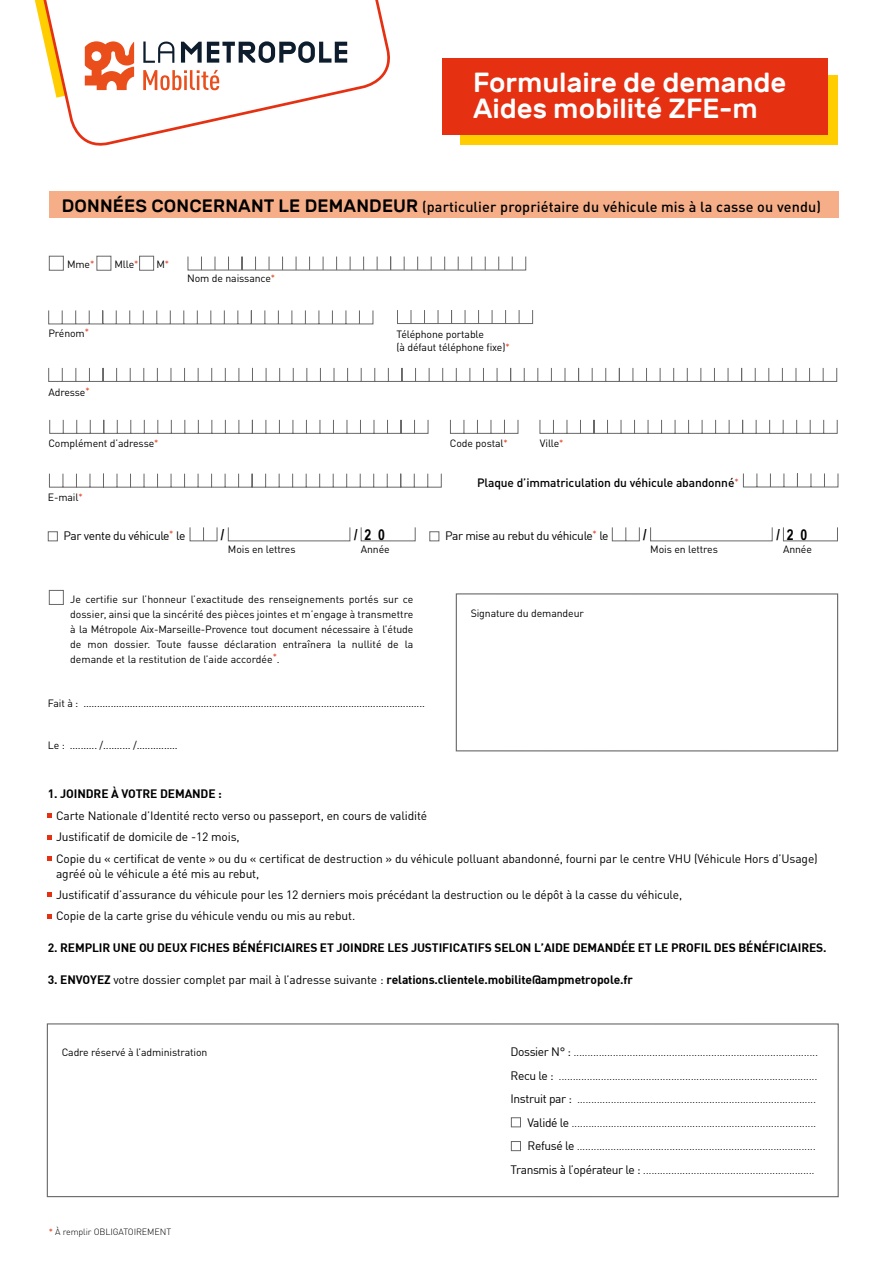
<style>
.page{position:relative;width:885px;height:1263px;background:#fff}
.page>*{position:absolute;margin:0;border:0;box-sizing:border-box;transform-origin:0 0}
.t1{font:500 27.6px/25.5px "Rubik";color:#fff}
.t2{font:700 15px "Arial Narrow";color:#000}
.t3{font:500 14.4px "DIN Pro";letter-spacing:.01em;color:#000}
.t4{font:300 12px/23.5px "DIN";color:#000;text-align:right}
.t5{font:12px/21.5px "DIN Pro";letter-spacing:-.01em;color:#000}
.t6{font:12px "DIN Bold";letter-spacing:-.01em;color:#000}
.t7{font:12px "DIN";letter-spacing:-.03em;color:#000}
.t8{font:500 12px "DIN Pro";letter-spacing:-.01em;color:#000}
.t9{font:10.5px/15px "DIN Pro";letter-spacing:-.01em;color:#000}
.t10{font:300 9px "DIN Pro";letter-spacing:-.01em;color:#000}
.s1{font-family:"Rubik";font-size:17.85px}
.s2{font-size:9px;color:#e53012}
.s3{font-weight:400;font-size:9px;color:#e53012}
.s4{font-family:"DIN Pro"}
.s5{font-weight:400;color:#e53012}
.s6{font-weight:400}
</style>
<div class="page">
<div style="left:49px;top:191px;width:789px;height:27px;background:#f6ae88"></div>
<div style="left:49px;top:256px;width:15px;height:15px;background:#fff;border:1px solid #686868"></div>
<div style="left:96px;top:256px;width:15px;height:15px;background:#fff;border:1px solid #686868"></div>
<div style="left:139px;top:256px;width:15px;height:15px;background:#fff;border:1px solid #686868"></div>
<svg style="left:48px;top:310px;width:325px;height:15px"></svg>
<svg style="left:48px;top:367px;width:789px;height:15px"></svg>
<svg style="left:450px;top:419px;width:68px;height:15px"></svg>
<svg style="left:49px;top:419px;width:380px;height:15px"></svg>
<svg style="left:539px;top:419px;width:298px;height:15px"></svg>
<svg style="left:397px;top:310px;width:136px;height:14px"></svg>
<svg style="left:49px;top:473px;width:393px;height:15px"></svg>
<div style="left:49px;top:590px;width:15px;height:15px;background:#fff;border:1px solid #686868"></div>
<svg style="left:742px;top:473px;width:96px;height:15px"></svg>
<div style="left:47px;top:1023px;width:791px;height:174px;border:1px solid #686868"></div>
<div style="left:455px;top:593px;width:383px;height:158px;border:1px solid #686868"></div>
<svg style="left:48px;top:814px;width:4px;height:4px"></svg>
<svg style="left:48px;top:835px;width:4px;height:4px"></svg>
<svg style="left:48px;top:856px;width:4px;height:4px"></svg>
<svg style="left:48px;top:893px;width:4px;height:4px"></svg>
<svg style="left:48px;top:914px;width:4px;height:4px"></svg>
<svg style="left:201px;top:257px;width:1px;height:13px"></svg>
<svg style="left:214px;top:257px;width:1px;height:13px"></svg>
<svg style="left:228px;top:257px;width:1px;height:13px"></svg>
<svg style="left:241px;top:257px;width:1px;height:13px"></svg>
<svg style="left:255px;top:257px;width:1px;height:13px"></svg>
<svg style="left:268px;top:257px;width:1px;height:13px"></svg>
<svg style="left:282px;top:257px;width:1px;height:13px"></svg>
<svg style="left:295px;top:257px;width:1px;height:13px"></svg>
<svg style="left:309px;top:257px;width:1px;height:13px"></svg>
<svg style="left:323px;top:257px;width:1px;height:13px"></svg>
<svg style="left:336px;top:257px;width:1px;height:13px"></svg>
<svg style="left:350px;top:257px;width:1px;height:13px"></svg>
<svg style="left:363px;top:257px;width:1px;height:13px"></svg>
<svg style="left:377px;top:257px;width:1px;height:13px"></svg>
<svg style="left:390px;top:257px;width:1px;height:13px"></svg>
<svg style="left:404px;top:257px;width:1px;height:13px"></svg>
<svg style="left:417px;top:257px;width:1px;height:13px"></svg>
<svg style="left:431px;top:257px;width:1px;height:13px"></svg>
<svg style="left:444px;top:257px;width:1px;height:13px"></svg>
<svg style="left:458px;top:257px;width:1px;height:13px"></svg>
<svg style="left:471px;top:257px;width:1px;height:13px"></svg>
<svg style="left:485px;top:257px;width:1px;height:13px"></svg>
<svg style="left:498px;top:257px;width:1px;height:13px"></svg>
<svg style="left:512px;top:257px;width:1px;height:13px"></svg>
<div style="left:460px;top:75px;width:378px;height:70px;background:#ffcd00"></div>
<div style="left:442px;top:58px;width:385px;height:76px;background:#e53012"></div>
<svg style="left:189px;top:527px;width:29px;height:15px"></svg>
<svg style="left:611px;top:527px;width:29px;height:15px"></svg>
<div style="left:228px;top:527px;width:122px;height:14px;background:#fff;border:1px solid #686868"></div>
<div style="left:650px;top:527px;width:122px;height:14px;background:#fff;border:1px solid #686868"></div>
<div style="left:361px;top:527px;width:54px;height:14px;border:1px solid #686868"></div>
<div style="left:783px;top:527px;width:54px;height:14px;border:1px solid #686868"></div>
<div style="left:429px;top:531px;width:10px;height:10px;background:#fff;border:1px solid #686868"></div>
<div style="left:48px;top:531px;width:10px;height:10px;background:#fff;border:1px solid #686868"></div>
<div style="left:511px;top:1117px;width:10px;height:10px;background:#fff;border:1px solid #686868"></div>
<div style="left:511px;top:1141px;width:10px;height:10px;background:#fff;border:1px solid #686868"></div>
<svg style="left:65px;top:0;width:325px;height:146px"></svg>
<svg style="left:143px;top:42px;width:31px;height:21px"></svg>
<svg style="left:181px;top:41px;width:166px;height:22px"></svg>
<svg style="left:35px;top:0;width:99px;height:98px"></svg>
<svg style="left:143px;top:70px;width:76px;height:20px"></svg>
<h1 class="t1" style="left:473px;top:70px;width:315px">Formulaire de demande<br>Aides mobilité ZFE-m</h1>
<h3 class="t3" style="left:62px;top:197px;width:760px"><span class="s1">DONNÉES CONCERNANT LE DEMANDEUR</span> (particulier propriétaire du véhicule mis à la casse ou vendu)</h3>
<p class="t9" style="left:67px;top:256px;width:29px">Mme<span class="s2">*</span></p>
<p class="t9" style="left:114px;top:256px;width:26px">Mlle<span class="s2">*</span></p>
<p class="t9" style="left:156px;top:256px;width:14px">M<span class="s2">*</span></p>
<p class="t9" style="left:48px;top:325px;width:42px">Prénom<span class="s2">*</span></p>
<p class="t9" style="left:187px;top:270px;width:89px">Nom de naissance<span class="s2">*</span></p>
<p class="t9" style="left:48px;top:384px;width:43px">Adresse<span class="s2">*</span></p>
<p class="t9" style="left:48px;top:435px;width:112px">Complément d’adresse<span class="s2">*</span></p>
<p class="t9" style="left:48px;top:489px;width:36px">E-mail<span class="s2">*</span></p>
<p class="t7" style="left:63px;top:528px;width:123px">Par vente du véhicule<sup>*</sup> le</p>
<p class="t9" style="left:396px;top:326px;width:115px;line-height:13.5px">Téléphone portable<br>(à défaut téléphone fixe)<span class="s2">*</span></p>
<p class="t9" style="left:450px;top:435px;width:59px">Code postal<span class="s2">*</span></p>
<p class="t9" style="left:539px;top:435px;width:25px">Ville<span class="s2">*</span></p>
<p class="t8" style="left:477px;top:474px;width:263px">Plaque d’immatriculation du véhicule abandonné<span class="s3">*</span></p>
<h2 class="t2" style="left:354px;top:525px;width:32px">/ 2 0</h2>
<h2 class="t2" style="left:776px;top:525px;width:32px">/ 2 0</h2>
<p class="t7" style="left:445px;top:528px;width:165px">Par mise au rebut du véhicule<sup>*</sup> le</p>
<p class="t9" style="left:228px;top:541px;width:69px">Mois en lettres</p>
<p class="t9" style="left:361px;top:541px;width:30px">Année</p>
<p class="t9" style="left:650px;top:541px;width:69px">Mois en lettres</p>
<p class="t9" style="left:783px;top:541px;width:30px">Année</p>
<p class="t9" style="left:70px;top:590px;width:345px;text-align:justify">Je certifie sur l’honneur l’exactitude des renseignements portés sur ce dossier, ainsi que la sincérité des pièces jointes et m’engage à transmettre à la Métropole Aix-Marseille-Provence tout document nécessaire à l’étude de mon dossier. Toute fausse déclaration entraînera la nullité de la demande et la restitution de l’aide accordée<sup>*</sup>.</p>
<p class="t9" style="left:48px;top:695px;width:378px">Fait à : .............................................................................................................................</p>
<p class="t9" style="left:48px;top:736px;width:131px">Le : .......... /.......... /...............</p>
<p class="t9" style="left:470px;top:604px;width:115px">Signature du demandeur</p>
<p class="t6" style="left:48px;top:786px;width:175px">1. JOINDRE À VOTRE DEMANDE :</p>
<p class="t5" style="left:56px;top:803px;width:763px">Carte Nationale d’Identité recto verso ou passeport, en cours de validité<br>Justificatif de domicile de -12 mois,<br>Copie du « certificat de vente » ou du « certificat de destruction » du véhicule polluant abandonné, fourni par le centre VHU (Véhicule Hors d’Usage)</p>
<p class="t5" style="left:56px;top:861px;width:627px">agréé où le véhicule a été mis au rebut,<br>Justificatif d’assurance du véhicule pour les 12 derniers mois précédant la destruction ou le dépôt à la casse du véhicule,<br>Copie de la carte grise du véhicule vendu ou mis au rebut.</p>
<p class="t6" style="left:48px;top:940px;width:780px">2. REMPLIR UNE OU DEUX FICHES BÉNÉFICIAIRES ET JOINDRE LES JUSTIFICATIFS SELON L’AIDE DEMANDÉE ET LE PROFIL DES BÉNÉFICIAIRES.</p>
<p class="t6" style="left:48px;top:972px;width:586px">3. ENVOYEZ <span class="s4">votre dossier complet par mail à l’adresse suivante :</span> relations.clientele.mobilite@ampmetropole.fr</p>
<p class="t9" style="left:62px;top:1044px;width:147px">Cadre réservé à l’administration</p>
<p class="t10" style="left:49px;top:1226px;width:124px"><span class="s5">*</span> À remplir OBLIGATOIREMENT</p>
<p class="t4" style="left:510px;top:1040px;width:309px"><span class="s6">Dossier N° :</span> .......................................................................................<br><span class="s6">Recu le :</span> ............................................................................................<br><span class="s6">Instruit par :</span> .....................................................................................<br><span class="s6">Validé le</span> .......................................................................................<br><span class="s6">Refusé le</span> .....................................................................................<br><span class="s6">Transmis à l’opérateur le :</span> .............................................................</p>
</div>
